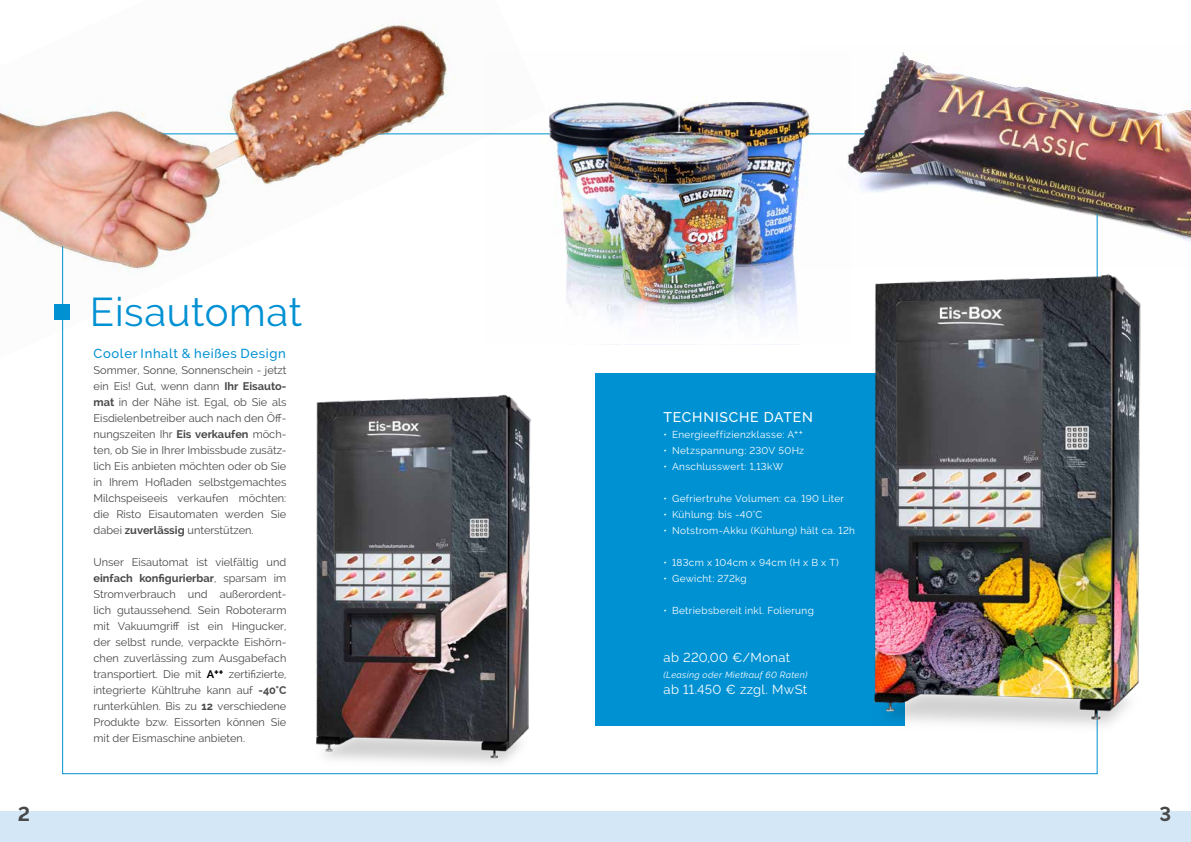
<style>
.page{position:relative;width:1191px;height:842px;background:#fff}
.page>*{position:absolute;margin:0;border:0;box-sizing:border-box;transform-origin:0 0}
.t1{font:40px "Raleway";letter-spacing:.015em;color:#0091d3}
.t2{font:700 20px "Raleway";color:#474847}
.t3{font:500 14px "Raleway";letter-spacing:.055em;color:#fff}
.t4{font:13px "Raleway";letter-spacing:.025em;color:#fff}
.t5{font:500 13px "Raleway";letter-spacing:.05em;color:#0091d3}
.t6{font:11px/16px "Raleway";color:#474847;text-align:justify}
.t7{font:10px "Raleway";letter-spacing:.035em;color:#fff}
.t8{font:italic 9px "Raleway";letter-spacing:.04em;color:#fff}
.s1{font-weight:700}
.s2{font-weight:700;color:#000}
</style>
<div class="page">
<div style="left:0;top:811px;width:1191px;height:31px;background:#d4e7f7"></div>
<img style="left:849px;top:52px;width:342px;height:213px">
<div style="left:595px;top:374px;width:309px;height:352px;background:#0091d3"></div>
<img style="left:546px;top:97px;width:303px;height:213px">
<img style="left:0;top:22px;width:546px;height:337px">
<div style="left:496px;top:310px;width:347px;height:34px;background:#fff"></div>
<img style="left:839px;top:265px;width:302px;height:496px">
<img style="left:288px;top:394px;width:269px;height:381px">
<h1 class="t1" style="left:90px;top:288px;width:214px">Eisautomat</h1>
<p class="t5" style="left:94px;top:346px;width:194px">Cooler Inhalt &amp; heißes Design</p>
<p class="t6" style="left:94px;top:362px;width:194px">Sommer, Sonne, Sonnenschein - jetzt ein Eis! Gut, wenn dann <span class="s1">Ihr Eisauto&shy;mat</span> in der Nähe ist. Egal, ob Sie als Eisdielenbetreiber auch nach den Öff&shy;nungszeiten Ihr <span class="s1">Eis verkaufen</span> möch&shy;ten, ob Sie in Ihrer Imbissbude zusätz&shy;lich Eis anbieten möchten oder ob Sie in Ihrem Hofladen selbstgemachtes Milchspeiseeis verkaufen möchten: die Risto Eisautomaten werden Sie dabei <span class="s1">zuverlässig</span> unterstützen.</p>
<p class="t6" style="left:94px;top:554px;width:194px">Unser Eisautomat ist vielfältig und <span class="s1">einfach konfigurierbar</span>, sparsam im Stromverbrauch und außerordent&shy;lich gutaussehend. Sein Roboterarm mit Vakuumgriff ist ein Hingucker, der selbst runde, verpackte Eishörn&shy;chen zuverlässing zum Ausgabefach transportiert. Die mit <span class="s2">A</span><sup>++</sup> zertifizierte, integrierte Kühltruhe kann auf <span class="s1">-40°C </span>runterkühlen. Bis zu <span class="s1">12</span> verschiedene Produkte bzw. Eissorten können Sie mit der Eismaschine anbieten.</p>
<p class="t3" style="left:663px;top:409px;width:151px">TECHNISCHE DATEN</p>
<p class="t7" style="left:663px;top:428px;width:141px">• Energieeffizienzklasse: A++</p>
<p class="t7" style="left:663px;top:444px;width:142px">• Netzspannung: 230V 50Hz</p>
<p class="t7" style="left:663px;top:460px;width:121px">• Anschlusswert: 1,13kW</p>
<p class="t7" style="left:663px;top:492px;width:182px">• Gefriertruhe Volumen: ca. 190 Liter</p>
<p class="t7" style="left:663px;top:508px;width:100px">• Kühlung: bis -40°C</p>
<p class="t7" style="left:663px;top:524px;width:193px">• Notstrom-Akku (Kühlung) hält ca. 12h</p>
<p class="t7" style="left:663px;top:556px;width:177px">• 183cm x 104cm x 94cm (H x B x T)</p>
<p class="t7" style="left:663px;top:572px;width:85px">• Gewicht: 272kg</p>
<p class="t7" style="left:663px;top:604px;width:152px">• Betriebsbereit inkl. Folierung</p>
<p class="t4" style="left:663px;top:649px;width:128px">ab 220,00 €/Monat</p>
<p class="t8" style="left:663px;top:669px;width:145px">(Leasing oder Mietkauf 60 Raten)</p>
<p class="t4" style="left:663px;top:681px;width:145px">ab 11.450 € zzgl. MwSt</p>
<h2 class="t2" style="left:18px;top:802px;width:14px">2</h2>
<h2 class="t2" style="left:1159px;top:802px;width:13px">3</h2>
</div>
